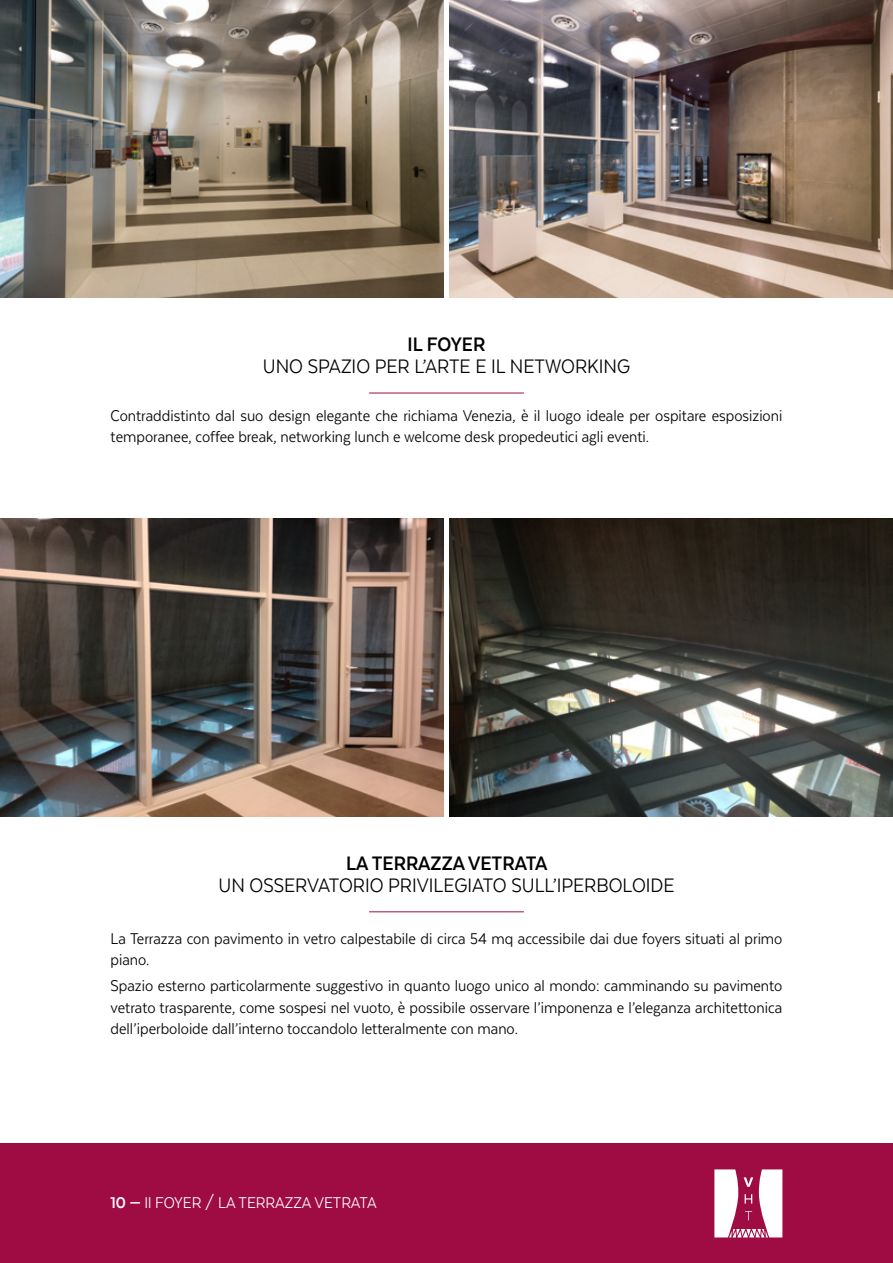
<style>
.page{position:relative;width:893px;height:1263px;background:#fff}
.page>*{position:absolute;margin:0;border:0;box-sizing:border-box;transform-origin:0 0}
.t1{font:22.5px "Texta Narrow";color:#000}
.t2{font:700 22.5px "Texta Narrow";color:#000}
.t3{font:18px/21.6px "Texta Narrow";color:#000}
.t4{font:18px "Texta Narrow";color:#fff}
.s1{font-weight:700}
</style>
<div class="page">
<div style="left:0;top:1144px;width:893px;height:119px;background:#9f0c43"></div>
<svg style="left:714px;top:1169px;width:68px;height:68px"></svg>
<hr style="left:369px;top:393px;width:155px;height:1px;background:#9f0c43">
<img style="left:449px;top:519px;width:444px;height:297px">
<img style="left:0;top:519px;width:443px;height:297px">
<hr style="left:369px;top:911px;width:155px;height:1px;background:#9f0c43">
<img style="left:449px;top:0;width:444px;height:298px">
<img style="left:0;top:0;width:443px;height:298px">
<p class="t2" style="left:408px;top:332px;width:79px">IL FOYER</p>
<p class="t1" style="left:263px;top:355px;width:369px">UNO SPAZIO PER L’ARTE E IL NETWORKING</p>
<p class="t3" style="left:111px;top:404px;width:673px">Contraddistinto dal suo design elegante che richiama Venezia, è il luogo ideale per ospitare esposizioni temporanee, coffee break, networking lunch e welcome desk propedeutici agli eventi.</p>
<p class="t2" style="left:346px;top:851px;width:203px">LA TERRAZZA VETRATA</p>
<p class="t1" style="left:218px;top:874px;width:457px">UN OSSERVATORIO PRIVILEGIATO SULL’IPERBOLOIDE</p>
<p class="t3" style="left:111px;top:927px;width:673px">La Terrazza con pavimento in vetro calpestabile di circa 54 mq accessibile dai due foyers situati al primo piano.</p>
<p class="t3" style="left:111px;top:975px;width:673px;text-align:justify">Spazio esterno particolarmente suggestivo in quanto luogo unico al mondo: camminando su pavimento vetrato trasparente, come sospesi nel vuoto, è possibile osservare l’imponenza e l’eleganza architettonica dell’iperboloide dall’interno toccandolo letteralmente con mano.</p>
<p class="t4" style="left:111px;top:1194px;width:268px"><span class="s1">10 —</span> Il FOYER / LA TERRAZZA VETRATA</p>
</div>
